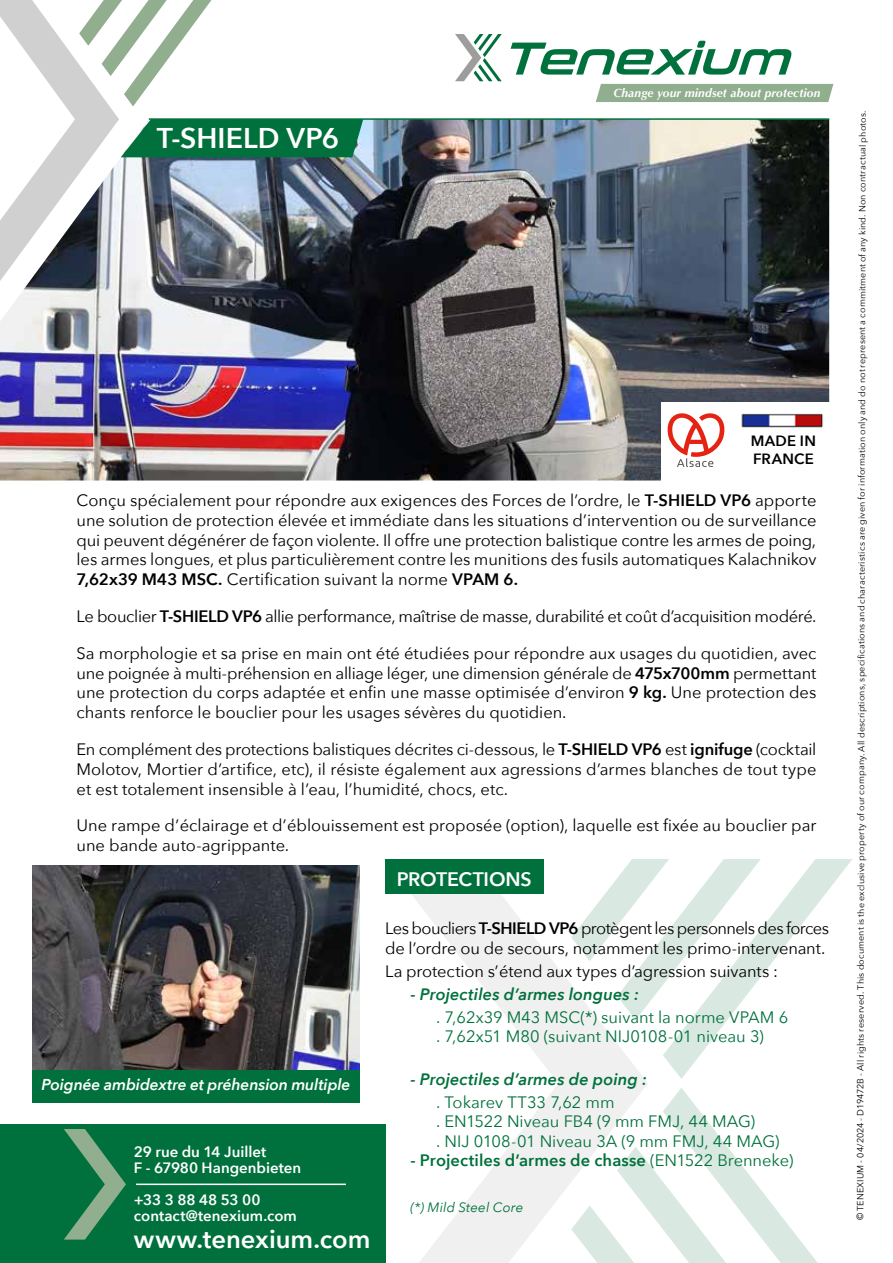
<style>
.page{position:relative;width:893px;height:1263px;background:#fff}
.page>*{position:absolute;margin:0;border:0;box-sizing:border-box;transform-origin:0 0}
.t1{font:600 28.5px "Avenir Next";color:#fff}
.t2{font:600 25.5px "Avenir Next";color:#fff}
.t3{font:600 19.5px "Avenir Next";letter-spacing:-.01em;color:#fff}
.t4{font:16.5px/19.8px "Avenir Next";letter-spacing:-.005em;color:#000;text-align:justify}
.t5{font:16.5px/19.5px "Avenir Next";letter-spacing:-.005em;color:#00713c}
.t6{font:italic 600 16.5px "Avenir Next";letter-spacing:.005em;color:#00713c}
.t7{font:600 16.5px "Avenir Next";letter-spacing:.005em;color:#00713c}
.t8{font:italic 600 15.75px "Avenir Next";letter-spacing:-.01em;color:#fff}
.t9{font:600 15px/16.5px "Avenir Next";color:#fff}
.t10{font:600 14.85px/17.9px "Avenir Next";letter-spacing:.015em;color:#000}
.t11{font:italic 13.5px "Avenir Next";letter-spacing:.01em;color:#00713c}
.t12{font:italic 700 12px "Optima LT Std";letter-spacing:.01em;color:#fff}
.t13{font:9px "Avenir Next";letter-spacing:.01em;color:#000}
.s1{font-weight:600}
.s2{font-weight:400}
</style>
<div class="page">
<img style="left:0;top:120px;width:829px;height:360px">
<div style="left:661px;top:402px;width:170px;height:81px;background:#fff"></div>
<div style="left:0;top:1124px;width:385px;height:139px;background:#00713c"></div>
<hr style="left:149px;top:118px;width:680px;height:2px;background:#00713c">
<svg style="left:0;top:0;width:363px;height:281px"></svg>
<img style="left:32px;top:866px;width:328px;height:204px">
<svg style="left:384px;top:859px;width:264px;height:404px"></svg>
<svg style="left:571px;top:1087px;width:247px;height:176px"></svg>
<svg style="left:571px;top:859px;width:281px;height:220px"></svg>
<div style="left:32px;top:1070px;width:328px;height:33px;background:#00713c"></div>
<img style="left:733px;top:400px;width:97px;height:28px">
<svg style="left:511px;top:41px;width:280px;height:34px"></svg>
<svg style="left:455px;top:34px;width:47px;height:47px"></svg>
<div style="left:596px;top:84px;width:237px;height:18px;background:#91ae8f"></div>
<svg style="left:668px;top:413px;width:56px;height:54px"></svg>
<svg style="left:64px;top:1129px;width:62px;height:110px"></svg>
<hr style="left:136px;top:1183px;width:210px;height:2px;background:#fff">
<div style="left:385px;top:859px;width:158px;height:35px;background:#00713c"></div>
<h1 class="t1" style="left:157px;top:113px;width:184px">T-SHIELD VP6</h1>
<p class="t12" style="left:613px;top:85px;width:208px">Change your mindset about protection</p>
<p class="t10" style="left:751px;top:432px;width:66px">MADE IN<br>FRANCE</p>
<p class="t4" style="left:77px;top:490px;width:741px">Conçu spécialement pour répondre aux exigences des Forces de l’ordre, le <span class="s1">T-SHIELD VP6</span> apporte une solution de protection élevée et immédiate dans les situations d’intervention ou de surveillance qui peuvent dégénérer de façon violente. Il offre une protection balistique contre les armes de poing, les armes longues, et plus particulièrement contre les munitions des fusils automatiques Kalachnikov <span class="s1">7,62x39 M43 MSC.</span> Certification suivant la norme <span class="s1">VPAM 6.</span></p>
<p class="t4" style="left:77px;top:606px;width:741px">Le bouclier <span class="s1">T-SHIELD VP6</span> allie performance, maîtrise de masse, durabilité et coût d’acquisition modéré.</p>
<p class="t4" style="left:77px;top:642px;width:741px">Sa morphologie et sa prise en main ont été étudiées pour répondre aux usages du quotidien, avec une poignée à multi-préhension en alliage léger, une dimension générale de <span class="s1">475x700mm</span> permettant une protection du corps adaptée et enfin une masse optimisée d’environ <span class="s1">9 kg.</span> Une protection des chants renforce le bouclier pour les usages sévères du quotidien.</p>
<p class="t4" style="left:77px;top:739px;width:741px">En complément des protections balistiques décrites ci-dessous, le <span class="s1">T-SHIELD VP6</span> est <span class="s1">ignifuge</span> (cocktail Molotov, Mortier d’artifice, etc), il résiste également aux agressions d’armes blanches de tout type et est totalement insensible à l’eau, l’humidité, chocs, etc.</p>
<p class="t4" style="left:77px;top:815px;width:741px">Une rampe d’éclairage et d’éblouissement est proposée (option), laquelle est fixée au bouclier par une bande auto-agrippante.</p>
<p class="t8" style="left:42px;top:1071px;width:310px">Poignée ambidextre et préhension multiple</p>
<p class="t9" style="left:134px;top:1143px;width:169px">29 rue du 14 Juillet<br>F - 67980 Hangenbieten</p>
<p class="t9" style="left:134px;top:1191px;width:164px">+33 3 88 48 53 00 contact@tenexium.com</p>
<h2 class="t2" style="left:134px;top:1217px;width:238px">www.tenexium.com</h2>
<p class="t3" style="left:397px;top:863px;width:136px">PROTECTIONS</p>
<p class="t4" style="left:385px;top:918px;width:446px">Les boucliers <span class="s1">T-SHIELD VP6</span> protègent les personnels des forces de l’ordre ou de secours, notamment les primo-intervenant.</p>
<p class="t4" style="left:385px;top:961px;width:395px">La protection s’étend aux types d’agression suivants :</p>
<p class="t6" style="left:411px;top:980px;width:230px">- Projectiles d’armes longues :</p>
<p class="t5" style="left:436px;top:1007px;width:354px">. 7,62x39 M43 MSC(*) suivant la norme VPAM 6 . 7,62x51 M80 (suivant NIJ0108-01 niveau 3)</p>
<p class="t6" style="left:411px;top:1065px;width:238px">- Projectiles d’armes de poing :</p>
<p class="t5" style="left:436px;top:1091px;width:345px">. Tokarev TT33 7,62 mm<br>. EN1522 Niveau FB4 (9 mm FMJ, 44 MAG)<br>. NIJ 0108-01 Niveau 3A (9 mm FMJ, 44 MAG)</p>
<p class="t7" style="left:411px;top:1146px;width:384px">- Projectiles d’armes de chasse <span class="s2">(EN1522 Brenneke)</span></p>
<p class="t11" style="left:411px;top:1196px;width:114px">(*) Mild Steel Core</p>
<p class="t13" style="left:854px;top:1220px;width:1111px;rotate:-90deg">© TENEXIUM - 04/2024 - D19472B - All rights reserved. This document is the exclusive property of our company. All descriptions, specifications and characteristics are given for information only and do not represent a commitment of any kind. Non contractual photos.</p>
</div>
